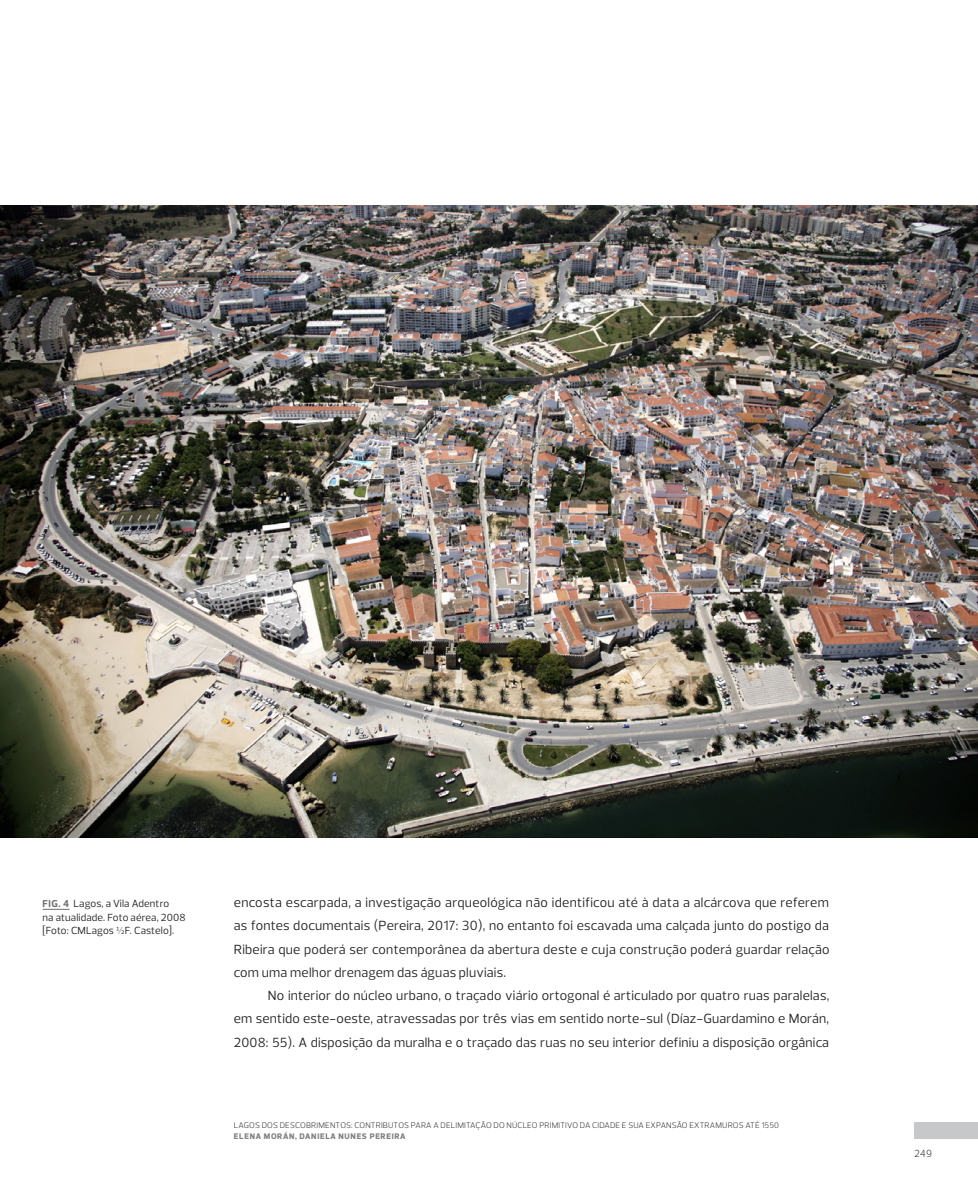
<style>
.page{position:relative;width:978px;height:1191px;background:#fff}
.page>*{position:absolute;margin:0;border:0;box-sizing:border-box;transform-origin:0 0}
.texto_corrido{font:13.5px/23.2px "Prelo";letter-spacing:.015em;color:#231f20;text-align:justify}
.legendas_figuras{font:10.5px/13.5px "Prelo";letter-spacing:.015em;color:#231f20}
.t1{font:300 10.5px "Prelo";color:#231f20}
.t2{font:300 8.25px "Prelo";letter-spacing:.015em;color:#231f20}
.t3{font:800 8.25px "Prelo";letter-spacing:.085em;color:#808285}
.s1{font-weight:700;font-size:10.2px;color:#6c6d70}
.s2{font-weight:500}
</style>
<div class="page">
<div style="left:914px;top:1121px;width:64px;height:17px;background:#c7c8ca"></div>
<img style="left:0;top:205px;width:978px;height:632px">
<svg style="left:43px;top:909px;width:27px;height:1px"></svg>
<p class="legendas_figuras" style="left:43px;top:896px;width:145px"><span class="s1">FIG. 4</span> Lagos, a Vila Adentro<br>na atualidade. Foto aérea, 2008 [Foto: CMLagos <span class="s2">½</span>F. Castelo].</p>
<p class="texto_corrido" style="left:234px;top:891px;width:597px">encosta escarpada, a investigação arqueológica não identificou até à data a alcárcova que referem as fontes documentais (Pereira, 2017: 30), no entanto foi escavada uma calçada junto do postigo da Ribeira que poderá ser contemporânea da abertura deste e cuja construção poderá guardar relação com uma melhor drenagem das águas pluviais.</p>
<p class="texto_corrido" style="left:234px;top:984px;width:597px;text-indent:34px">No interior do núcleo urbano, o traçado viário ortogonal é articulado por quatro ruas paralelas, em sentido este-‑oeste, atravessadas por três vias em sentido norte-‑sul (Díaz-‑Guardamino e Morán, 2008: 55). A disposição da muralha e o traçado das ruas no seu interior definiu a disposição orgânica</p>
<p class="t2" style="left:234px;top:1120px;width:547px">LAGOS DOS DESCOBRIMENTOS: CONTRIBUTOS PARA A DELIMITAÇÃO DO NÚCLEO PRIMITIVO DA CIDADE E SUA EXPANSÃO EXTRAMUROS ATÉ 1550</p>
<p class="t3" style="left:234px;top:1130px;width:173px">ELENA MORÁN, DANIELA NUNES PEREIRA</p>
<p class="t1" style="left:914px;top:1147px;width:19px">249</p>
</div>
